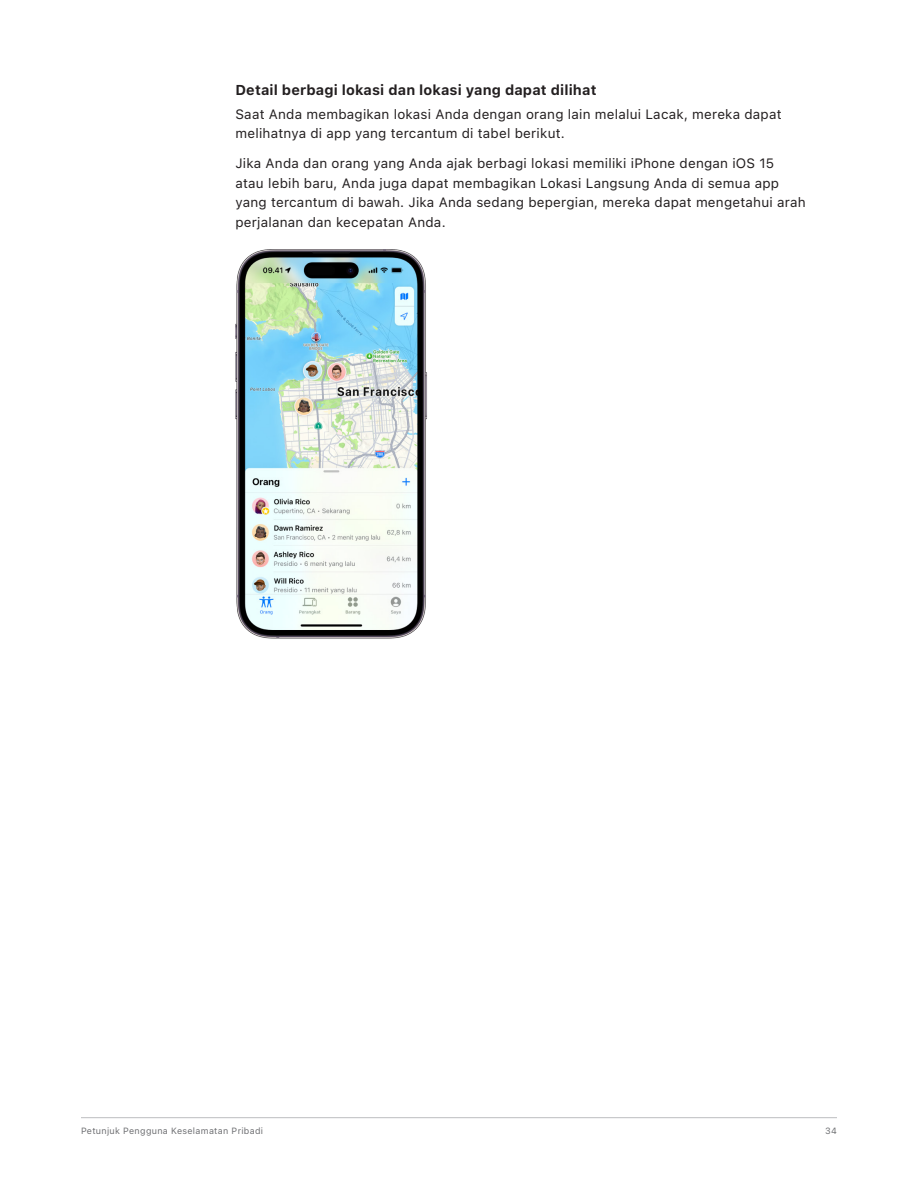
<style>
.page{position:relative;width:918px;height:1188px;background:#fff}
.page>*{position:absolute;margin:0;border:0;box-sizing:border-box;transform-origin:0 0}
.Task_Heading{font:700 14.25px "SF Pro Text";letter-spacing:.01em;color:#231f20}
.Body{font:13.5px/19.5px "SF Pro Text";letter-spacing:.015em;color:#231f20}
.t1{font:9px "SF Pro Text";letter-spacing:.035em;color:#6c6d70}
</style>
<div class="page">
<hr style="left:81px;top:1117px;width:756px;height:1px;background:#bcbdc0">
<img style="left:236px;top:249px;width:191px;height:389px">
<p class="Task_Heading" style="left:236px;top:81px;width:363px">Detail berbagi lokasi dan lokasi yang dapat dilihat</p>
<p class="Body" style="left:236px;top:104px;width:548px">Saat Anda membagikan lokasi Anda dengan orang lain melalui Lacak, mereka dapat melihatnya di app yang tercantum di tabel berikut.</p>
<p class="Body" style="left:236px;top:154px;width:572px">Jika Anda dan orang yang Anda ajak berbagi lokasi memiliki iPhone dengan iOS 15 atau lebih baru, Anda juga dapat membagikan Lokasi Langsung Anda di semua app yang tercantum di bawah. Jika Anda sedang bepergian, mereka dapat mengetahui arah perjalanan dan kecepatan Anda.</p>
<p class="t1" style="left:81px;top:1125px;width:184px">Petunjuk Pengguna Keselamatan Pribadi</p>
<p class="t1" style="left:825px;top:1125px;width:13px">34</p>
</div>
